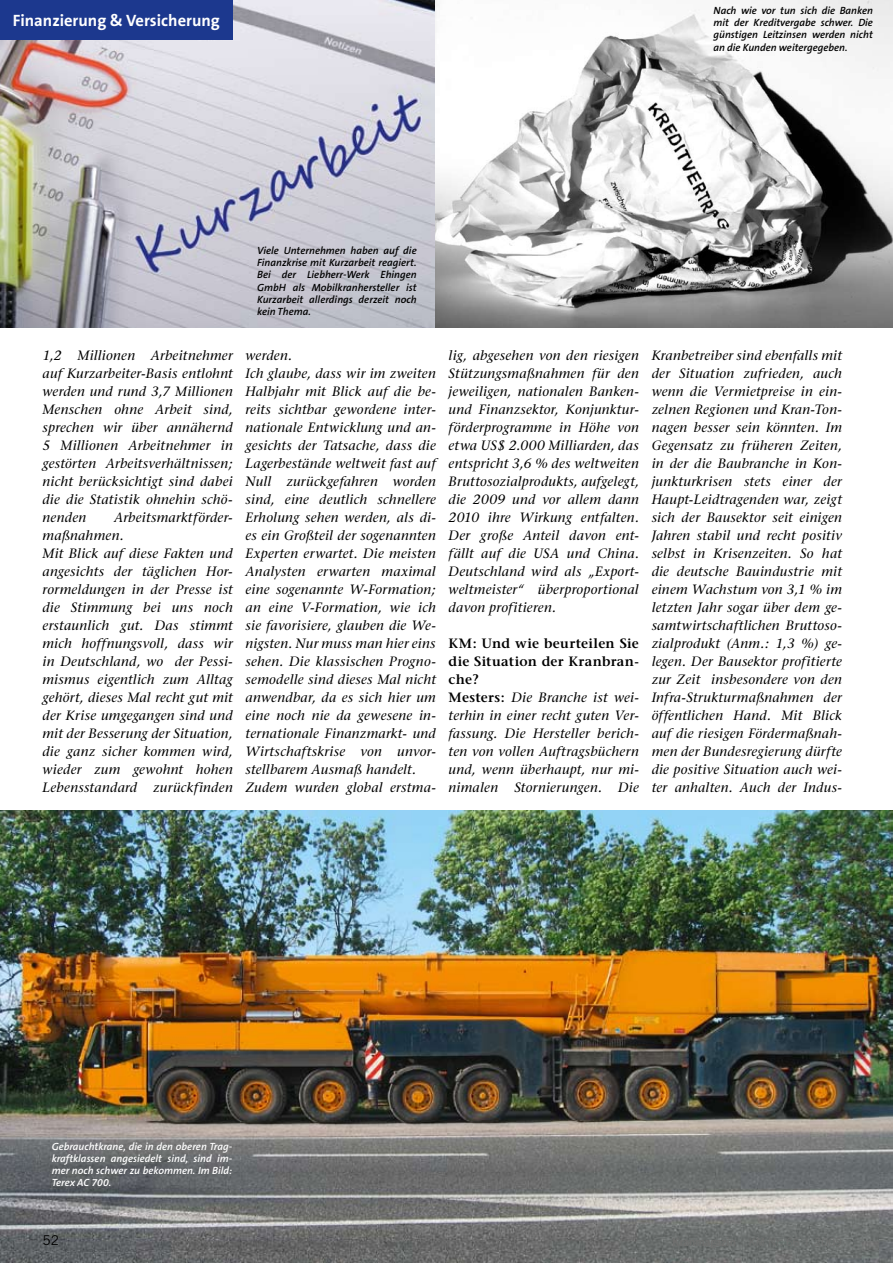
<style>
.page{position:relative;width:893px;height:1263px;background:#fff}
.page>*{position:absolute;margin:0;border:0;box-sizing:border-box;transform-origin:0 0}
.t1{font:700 16.5px "The Sans B7";color:#fff}
.t2{font:italic 13.5px/18px "Stone Serif";letter-spacing:.02em;color:#000;text-align:justify}
.t3{font:13.5px "Trade Gothic";color:#000}
.t4{font:italic 600 10.5px/12.3px "The Sans B6";color:#000;text-align:justify}
.t5{font:italic 600 10.5px/12.3px "The Sans B6";color:#fff;text-align:justify}
.s1{font-weight:600;font-style:normal}
</style>
<div class="page">
<img style="left:0;top:0;width:893px;height:328px">
<img style="left:0;top:810px;width:893px;height:453px">
<div style="left:0;top:0;width:233px;height:39px;background:#1c388e"></div>
<p class="t1" style="left:13px;top:11px;width:208px">Finanzierung &amp; Versicherung</p>
<p class="t4" style="left:713px;top:4px;width:161px">Nach wie vor tun sich die Banken mit der Kreditvergabe schwer. Die günstigen Leitzinsen werden nicht an die Kunden weitergegeben.</p>
<p class="t4" style="left:257px;top:244px;width:161px">Viele Unternehmen haben auf die Finanzkrise mit Kurzarbeit reagiert.<br>Bei der Liebherr-Werk Ehingen GmbH als Mobilkranhersteller ist Kurzarbeit allerdings derzeit noch kein Thema.</p>
<p class="t2" style="left:43px;top:346px;width:192px">1,2 Millionen Arbeitnehmer auf Kurzarbeiter-Basis entlohnt werden und rund 3,7 Millionen Menschen ohne Arbeit sind, sprechen wir über annähernd 5 Millionen Arbeitnehmer in gestörten Arbeitsverhältnissen; nicht berücksichtigt sind dabei die die Statistik ohnehin schö&shy;nenden</p>
<p class="t2" style="left:43px;top:508px;width:192px;text-align:left;text-indent:72px">Arbeitsmarktförder&shy;maßnahmen.<br>Mit Blick auf diese Fakten und angesichts der täglichen Hor&shy;rormeldungen in der Presse ist die Stimmung bei uns noch erstaunlich gut. Das stimmt mich hoffnungsvoll, dass wir in Deutschland, wo der Pessi&shy;mismus eigentlich zum Alltag gehört, dieses Mal recht gut mit der Krise umgegangen sind und mit der Besserung der Situation, die ganz sicher kommen wird, wieder zum gewohnt hohen<br>Lebensstandard zurückfinden</p>
<p class="t2" style="left:246px;top:346px;width:192px;text-align:left">werden.<br>Ich glaube, dass wir im zweiten<br>Halbjahr mit Blick auf die be&shy;reits sichtbar gewordene inter&shy;nationale Entwicklung und an&shy;gesichts der Tatsache, dass die<br>Lagerbestände weltweit fast auf<br>Null zurückgefahren worden sind, eine deutlich schnellere<br>Erholung sehen werden, als di&shy;es ein Großteil der sogenannten<br>Experten erwartet. Die meisten<br>Analysten erwarten maximal eine sogenannte W-Formation; an eine V-Formation, wie ich sie favorisiere, glauben die We&shy;nigsten. Nur muss man hier eins sehen. Die klassischen Progno&shy;semodelle sind dieses Mal nicht anwendbar, da es sich hier um eine noch nie da gewesene in&shy;ternationale Finanzmarkt- und<br>Wirtschaftskrise von unvor&shy;stellbarem Ausmaß handelt.<br>Zudem wurden global erstma-</p>
<p class="t2" style="left:449px;top:346px;width:192px">lig, abgesehen von den riesigen Stützungsmaßnahmen für den jeweiligen, nationalen Banken&shy;und Finanzsektor, Konjunktur&shy;förderprogramme in Höhe von etwa US$ 2.000 Milliarden, das entspricht 3,6 % des weltweiten Bruttosozialprodukts, aufgelegt, die 2009 und vor allem dann 2010 ihre Wirkung entfalten.<br>Der große Anteil davon ent&shy;fällt auf die USA und China.<br>Deutschland wird als „Export&shy;weltmeister“ überproportional davon profitieren.</p>
<p class="t2" style="left:449px;top:634px;width:192px;text-align:left"><span class="s1">KM: Und wie beurteilen Sie die Situation der Kranbran&shy;che?<br>Mesters:</span> Die Branche ist wei&shy;terhin in einer recht guten Ver&shy;fassung. Die Hersteller berich&shy;ten von vollen Auftragsbüchern und, wenn überhaupt, nur mi&shy;nimalen Stornierungen. Die</p>
<p class="t2" style="left:652px;top:346px;width:192px">Kranbetreiber sind ebenfalls mit der Situation zufrieden, auch wenn die Vermietpreise in ein&shy;zelnen Regionen und Kran-Ton&shy;nagen besser sein könnten. Im Gegensatz zu früheren Zeiten, in der die Baubranche in Kon&shy;junkturkrisen stets einer der Haupt-Leidtragenden war, zeigt sich der Bausektor seit einigen Jahren stabil und recht positiv selbst in Krisenzeiten. So hat die deutsche Bauindustrie mit einem Wachstum von 3,1 % im letzten Jahr sogar über dem ge&shy;samtwirtschaftlichen Bruttoso&shy;zialprodukt (Anm.: 1,3 %) ge&shy;legen. Der Bausektor profitierte zur Zeit insbesondere von den Infra-Strukturmaßnahmen der öffentlichen Hand. Mit Blick auf die riesigen Fördermaßnah&shy;men der Bundesregierung dürfte die positive Situation auch wei&shy;ter anhalten. Auch der Indus-</p>
<p class="t5" style="left:52px;top:1140px;width:182px">Gebrauchtkrane, die in den oberen Trag&shy;kraftklassen angesiedelt sind, sind im&shy;mer noch schwer zu bekommen. Im Bild:<br>Terex AC 700.</p>
<p class="t3" style="left:43px;top:1232px;width:18px">52</p>
</div>
